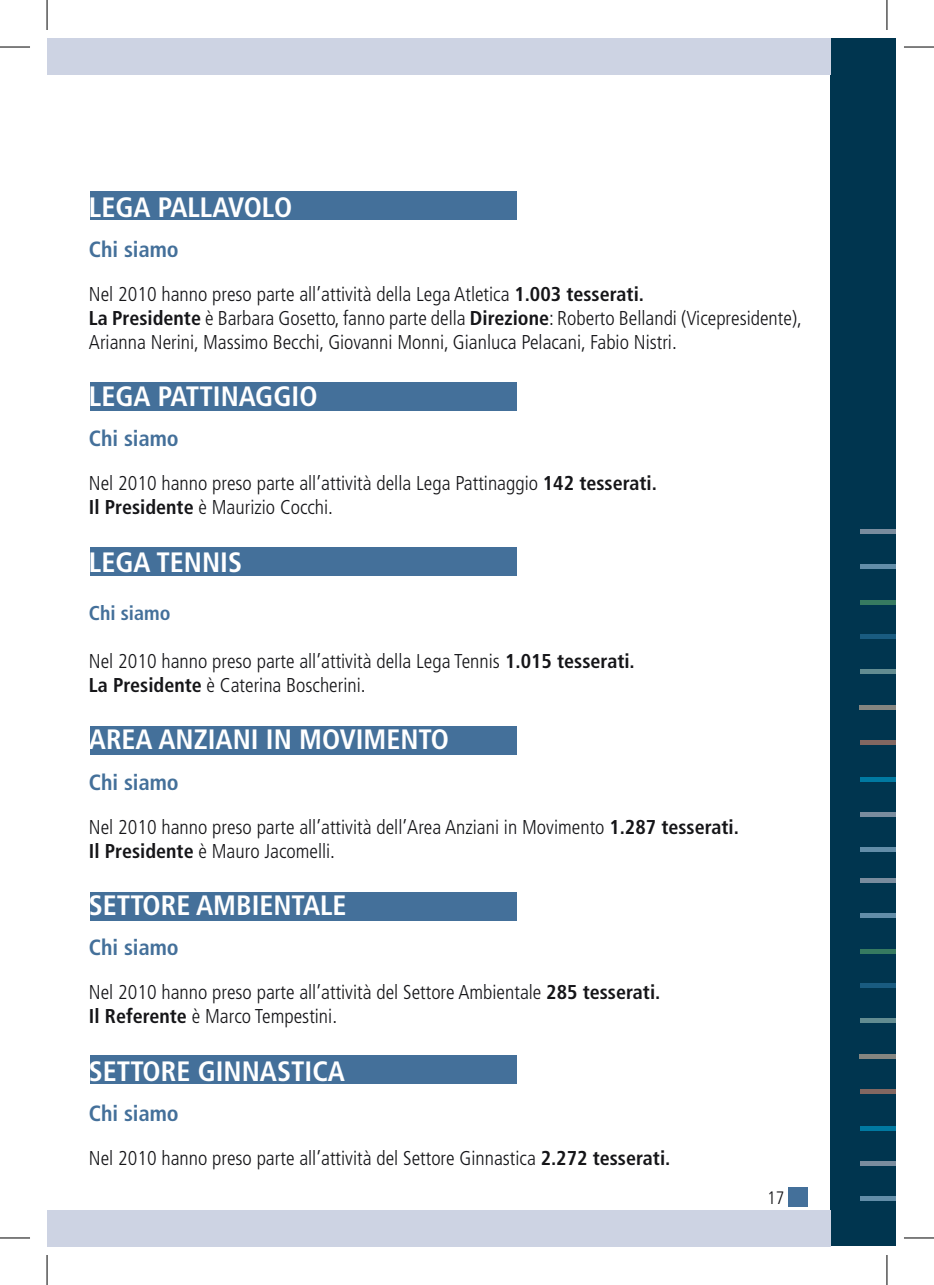
<style>
.page{position:relative;width:934px;height:1285px;background:#fff}
.page>*{position:absolute;margin:0;border:0;box-sizing:border-box;transform-origin:0 0}
.t1{font:700 condensed 28px "Frutiger";color:#fff}
.t2{font:700 condensed 22px "Frutiger";color:#44709a}
.t3{font:300 condensed 20px/24px "Frutiger";color:#151518}
.t4{font:700 condensed 20px "Frutiger";color:#44709a}
.t5{font:300 condensed 18px "Frutiger";color:#151518}
.s1{font-weight:700}
</style>
<div class="page">
<div style="left:787px;top:1187px;width:20px;height:19px;background:#44709a"></div>
<div style="left:829px;top:39px;width:66px;height:1207px;background:#00354f"></div>
<div style="left:47px;top:39px;width:782px;height:36px;background:#cdd3e3"></div>
<div style="left:47px;top:1209px;width:782px;height:37px;background:#cdd3e3"></div>
<hr style="left:859px;top:983px;width:36px;height:4px;background:#195b80">
<hr style="left:859px;top:1018px;width:36px;height:4px;background:#628c91">
<hr style="left:858px;top:1054px;width:37px;height:4px;background:#848580">
<div style="left:859px;top:1089px;width:36px;height:5px;background:#826761"></div>
<div style="left:859px;top:949px;width:36px;height:5px;background:#367a60"></div>
<hr style="left:859px;top:1196px;width:36px;height:4px;background:#628da8">
<div style="left:859px;top:913px;width:36px;height:5px;background:#628da8"></div>
<div style="left:859px;top:1161px;width:36px;height:5px;background:#798c9e"></div>
<div style="left:859px;top:878px;width:36px;height:5px;background:#798c9e"></div>
<hr style="left:859px;top:1126px;width:36px;height:4px;background:#0079a1">
<hr style="left:859px;top:634px;width:36px;height:4px;background:#195b80">
<hr style="left:859px;top:669px;width:36px;height:4px;background:#628c91">
<hr style="left:858px;top:705px;width:37px;height:4px;background:#848580">
<div style="left:859px;top:740px;width:36px;height:5px;background:#826761"></div>
<div style="left:859px;top:600px;width:36px;height:5px;background:#367a60"></div>
<div style="left:859px;top:847px;width:36px;height:5px;background:#628da8"></div>
<div style="left:859px;top:564px;width:36px;height:5px;background:#628da8"></div>
<div style="left:859px;top:812px;width:36px;height:5px;background:#798c9e"></div>
<div style="left:859px;top:529px;width:36px;height:5px;background:#798c9e"></div>
<div style="left:859px;top:777px;width:36px;height:5px;background:#0079a1"></div>
<div style="left:90px;top:191px;width:426px;height:28px;background:#44709a"></div>
<div style="left:90px;top:383px;width:426px;height:28px;background:#44709a"></div>
<div style="left:90px;top:547px;width:426px;height:28px;background:#44709a"></div>
<div style="left:90px;top:726px;width:426px;height:28px;background:#44709a"></div>
<div style="left:90px;top:892px;width:426px;height:28px;background:#44709a"></div>
<div style="left:90px;top:1055px;width:426px;height:28px;background:#44709a"></div>
<hr style="left:0;top:47px;width:30px;height:1px;background:#000">
<hr style="left:903px;top:47px;width:30px;height:1px;background:#000">
<hr style="left:0;top:1237px;width:30px;height:1px;background:#000">
<hr style="left:903px;top:1237px;width:30px;height:1px;background:#000">
<hr style="left:47px;top:0;width:1px;height:30px;background:#000">
<hr style="left:47px;top:1255px;width:1px;height:30px;background:#000">
<hr style="left:886px;top:0;width:1px;height:30px;background:#000">
<hr style="left:886px;top:1255px;width:1px;height:30px;background:#000">
<h1 class="t1" style="left:89px;top:190px;width:205px">LEGA PALLAVOLO</h1>
<p class="t2" style="left:89px;top:236px;width:91px">Chi siamo</p>
<p class="t3" style="left:89px;top:282px;width:714px">Nel 2010 hanno preso parte all’attività della Lega Atletica <span class="s1">1.003 tesserati.<br>La Presidente</span> è Barbara Gosetto, fanno parte della <span class="s1">Direzione</span>: Roberto Bellandi (Vicepresidente),<br>Arianna Nerini, Massimo Becchi, Giovanni Monni, Gianluca Pelacani, Fabio Nistri.</p>
<h1 class="t1" style="left:89px;top:380px;width:230px">LEGA PATTINAGGIO</h1>
<p class="t2" style="left:89px;top:425px;width:91px">Chi siamo</p>
<p class="t3" style="left:89px;top:471px;width:569px">Nel 2010 hanno preso parte all’attività della Lega Pattinaggio <span class="s1">142 tesserati.<br>Il Presidente</span> è Maurizio Cocchi.</p>
<h1 class="t1" style="left:89px;top:545px;width:154px">LEGA TENNIS</h1>
<p class="t4" style="left:89px;top:601px;width:83px">Chi siamo</p>
<p class="t3" style="left:89px;top:649px;width:547px">Nel 2010 hanno preso parte all’attività della Lega Tennis <span class="s1">1.015 tesserati.<br>La Presidente</span> è Caterina Boscherini.</p>
<h1 class="t1" style="left:89px;top:723px;width:361px">AREA ANZIANI IN MOVIMENTO</h1>
<p class="t2" style="left:89px;top:769px;width:91px">Chi siamo</p>
<p class="t3" style="left:89px;top:815px;width:651px">Nel 2010 hanno preso parte all’attività dell’Area Anziani in Movimento <span class="s1">1.287 tesserati.<br>Il Presidente</span> è Mauro Jacomelli.</p>
<h1 class="t1" style="left:89px;top:889px;width:259px">SETTORE AMBIENTALE</h1>
<p class="t2" style="left:89px;top:934px;width:91px">Chi siamo</p>
<p class="t3" style="left:89px;top:980px;width:572px">Nel 2010 hanno preso parte all’attività del Settore Ambientale <span class="s1">285 tesserati.<br>Il Referente</span> è Marco Tempestini.</p>
<h1 class="t1" style="left:89px;top:1054px;width:257px">SETTORE GINNASTICA</h1>
<p class="t2" style="left:89px;top:1100px;width:91px">Chi siamo</p>
<p class="t3" style="left:89px;top:1146px;width:582px">Nel 2010 hanno preso parte all’attività del Settore Ginnastica <span class="s1">2.272 tesserati.</span></p>
<p class="t5" style="left:767px;top:1187px;width:19px">17</p>
</div>
